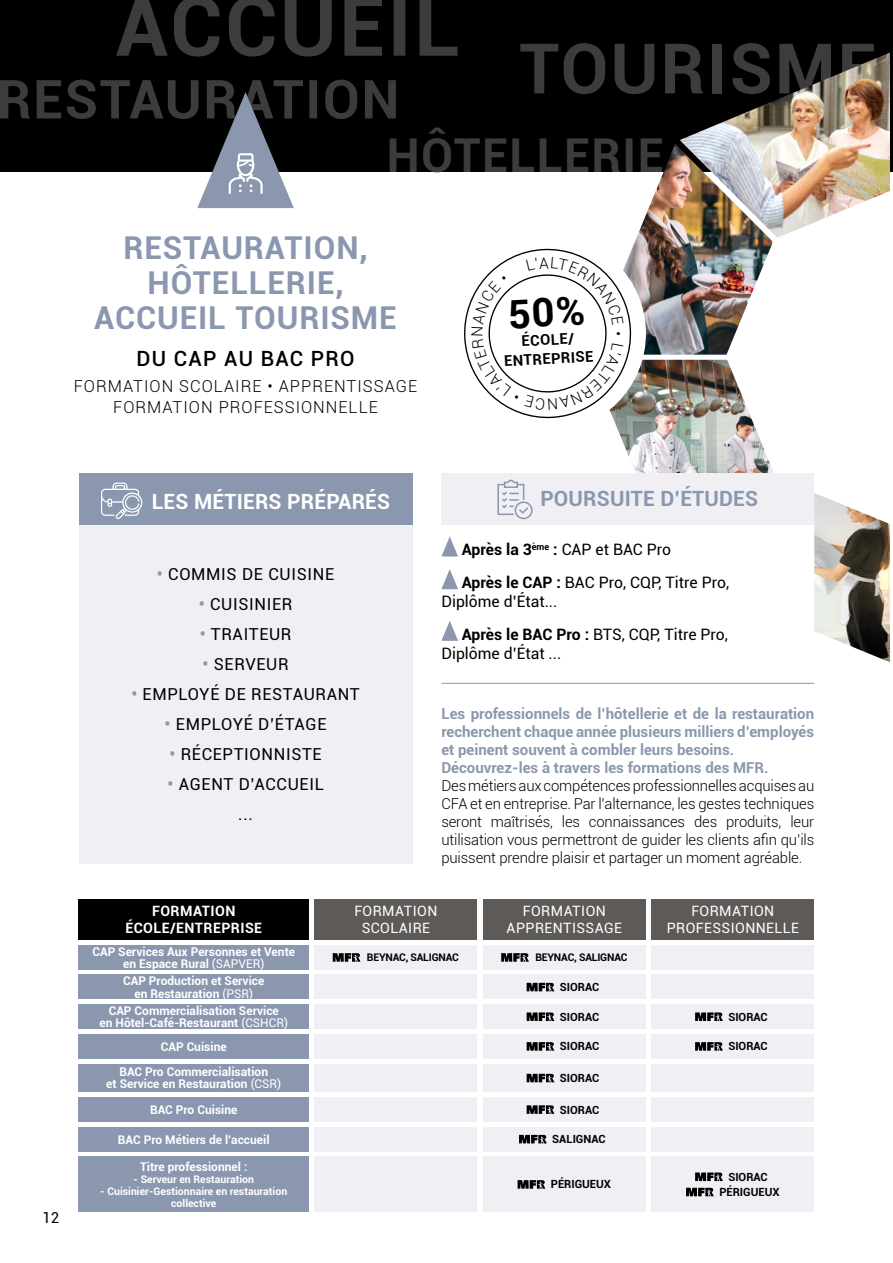
<style>
.page{position:relative;width:893px;height:1263px;background:#fff}
.page>*{position:absolute;margin:0;border:0;box-sizing:border-box;transform-origin:0 0}
.t1{font:700 69.75px "Roboto";letter-spacing:.03em;color:#3c3c3b}
.t2{font:700 46.65px "Roboto";letter-spacing:.03em;color:#3c3c3b}
.t3{font:700 31.5px/35.2px "Roboto";letter-spacing:.03em;color:#8b97af;text-align:center}
.t4{font:700 21px "Roboto";letter-spacing:.01em;color:#fff}
.t5{font:700 21px "Roboto";letter-spacing:.01em;color:#8b97af}
.t6{font:500 21px "Roboto";letter-spacing:.06em;color:#000}
.t7{font:16.5px/30px "Roboto";letter-spacing:.04em;color:#000;text-align:center}
.t8{font:300 16.5px/21px "Roboto";letter-spacing:.06em;color:#000;text-align:center}
.t9{font:15.75px/32.7px "Roboto";color:#000}
.t10{font:300 15px/18px "Roboto";letter-spacing:-.01em;color:#000;text-align:justify}
.t11{font:700 15px/18px "Roboto";color:#8b97af}
.t12{font:15px "Roboto";color:#000}
.t13{font:700 14.85px/18.9px "Roboto";color:#000;text-align:center}
.t14{font:14.25px/17.2px "Roboto";letter-spacing:.03em;color:#fff;text-align:center}
.t15{font:700 14.25px/17.2px "Roboto";letter-spacing:.03em;color:#fff;text-align:center}
.t16{font:700 12px/12px "Roboto";color:#fff;text-align:center}
.t17{font:700 11.25px/15.3px "Roboto";color:#000;text-align:center}
.t18{font:700 10.5px/12px "Roboto";color:#fff;text-align:center}
.t19{font:700 10.5px "Roboto";letter-spacing:-.02em;color:#000}
.s1{font-weight:700;color:#8b97af}
.s2{font-weight:700}
.s3{font-weight:400}
</style>
<div class="page">
<div style="left:0;top:0;width:893px;height:171px;background:#000"></div>
<svg style="left:116px;top:0;width:342px;height:57px"></svg>
<img style="left:588px;top:144px;width:185px;height:211px">
<img style="left:680px;top:52px;width:210px;height:186px">
<img style="left:814px;top:493px;width:76px;height:169px">
<img style="left:589px;top:360px;width:185px;height:114px">
<div style="left:449px;top:235px;width:197px;height:197px;background:#fff;border-radius:50%"></div>
<div style="left:79px;top:525px;width:333px;height:338px;background:#efeff4"></div>
<div style="left:79px;top:474px;width:333px;height:51px;background:#8b97af"></div>
<svg style="left:101px;top:482px;width:41px;height:37px"></svg>
<div style="left:441px;top:474px;width:373px;height:51px;background:#efeff4"></div>
<svg style="left:497px;top:479px;width:36px;height:41px"></svg>
<svg style="left:441px;top:536px;width:17px;height:20px"></svg>
<svg style="left:441px;top:569px;width:17px;height:20px"></svg>
<svg style="left:441px;top:621px;width:17px;height:20px"></svg>
<hr style="left:441px;top:683px;width:373px;height:1px;background:#8b97af">
<svg style="left:0;top:80px;width:396px;height:128px"></svg>
<div style="left:79px;top:899px;width:230px;height:41px;background:#000"></div>
<div style="left:79px;top:945px;width:230px;height:24px;background:#8b97af"></div>
<div style="left:314px;top:945px;width:163px;height:24px;background:#efeff4"></div>
<div style="left:314px;top:1034px;width:163px;height:24px;background:#efeff4"></div>
<div style="left:314px;top:1127px;width:163px;height:24px;background:#efeff4"></div>
<div style="left:314px;top:975px;width:163px;height:24px;background:#efeff4"></div>
<div style="left:314px;top:1064px;width:163px;height:28px;background:#efeff4"></div>
<div style="left:314px;top:1004px;width:163px;height:25px;background:#efeff4"></div>
<div style="left:314px;top:1097px;width:163px;height:24px;background:#efeff4"></div>
<div style="left:314px;top:1157px;width:163px;height:55px;background:#efeff4"></div>
<div style="left:483px;top:945px;width:163px;height:24px;background:#efeff4"></div>
<div style="left:483px;top:1034px;width:163px;height:24px;background:#efeff4"></div>
<div style="left:483px;top:1127px;width:163px;height:24px;background:#efeff4"></div>
<div style="left:483px;top:975px;width:163px;height:24px;background:#efeff4"></div>
<div style="left:483px;top:1064px;width:163px;height:28px;background:#efeff4"></div>
<div style="left:483px;top:1004px;width:163px;height:25px;background:#efeff4"></div>
<div style="left:483px;top:1097px;width:163px;height:24px;background:#efeff4"></div>
<div style="left:483px;top:1157px;width:163px;height:55px;background:#efeff4"></div>
<div style="left:651px;top:945px;width:163px;height:24px;background:#efeff4"></div>
<div style="left:651px;top:1034px;width:163px;height:24px;background:#efeff4"></div>
<div style="left:651px;top:1127px;width:163px;height:24px;background:#efeff4"></div>
<div style="left:651px;top:975px;width:163px;height:24px;background:#efeff4"></div>
<div style="left:651px;top:1064px;width:163px;height:28px;background:#efeff4"></div>
<div style="left:651px;top:1004px;width:163px;height:25px;background:#efeff4"></div>
<div style="left:651px;top:1097px;width:163px;height:24px;background:#efeff4"></div>
<div style="left:651px;top:1157px;width:163px;height:55px;background:#efeff4"></div>
<div style="left:79px;top:1064px;width:230px;height:28px;background:#8b97af"></div>
<div style="left:79px;top:1004px;width:230px;height:25px;background:#8b97af"></div>
<div style="left:79px;top:1127px;width:230px;height:24px;background:#8b97af"></div>
<div style="left:79px;top:975px;width:230px;height:24px;background:#8b97af"></div>
<div style="left:79px;top:1097px;width:230px;height:24px;background:#8b97af"></div>
<div style="left:79px;top:1034px;width:230px;height:24px;background:#8b97af"></div>
<div style="left:79px;top:1157px;width:230px;height:55px;background:#8b97af"></div>
<div style="left:314px;top:899px;width:163px;height:41px;background:#5d5a58"></div>
<div style="left:483px;top:899px;width:163px;height:41px;background:#5d5a58"></div>
<div style="left:651px;top:899px;width:163px;height:41px;background:#5d5a58"></div>
<svg style="left:519px;top:1135px;width:28px;height:8px"></svg>
<svg style="left:527px;top:983px;width:27px;height:8px"></svg>
<svg style="left:695px;top:1012px;width:28px;height:9px"></svg>
<svg style="left:695px;top:1042px;width:28px;height:9px"></svg>
<svg style="left:518px;top:1180px;width:27px;height:9px"></svg>
<svg style="left:695px;top:1172px;width:28px;height:9px"></svg>
<svg style="left:686px;top:1188px;width:28px;height:8px"></svg>
<svg style="left:527px;top:1012px;width:27px;height:9px"></svg>
<svg style="left:527px;top:1042px;width:27px;height:9px"></svg>
<svg style="left:527px;top:1074px;width:27px;height:8px"></svg>
<svg style="left:527px;top:1105px;width:27px;height:9px"></svg>
<svg style="left:333px;top:953px;width:27px;height:9px"></svg>
<svg style="left:501px;top:953px;width:28px;height:9px"></svg>
<svg style="left:464px;top:247px;width:169px;height:173px"></svg>
<h1 class="t1" style="left:519px;top:19px;width:359px">TOURISME</h1>
<h2 class="t2" style="left:387px;top:122px;width:278px">HÔTELLERIE</h2>
<h3 class="t3" style="left:94px;top:229px;width:304px">RESTAURATION,<br>HÔTELLERIE,<br>ACCUEIL TOURISME</h3>
<h3 class="t6" style="left:137px;top:344px;width:220px">DU CAP AU BAC PRO</h3>
<h3 class="t8" style="left:74px;top:375px;width:345px">FORMATION SCOLAIRE • APPRENTISSAGE<br>FORMATION PROFESSIONNELLE</h3>
<p class="t13" style="left:503px;top:332px;width:91px;rotate:-3deg">ÉCOLE/<br>ENTREPRISE</p>
<p class="t12" style="left:43px;top:1207px;width:18px">12</p>
<h3 class="t4" style="left:152px;top:486px;width:240px">LES MÉTIERS PRÉPARÉS</h3>
<h3 class="t5" style="left:540px;top:484px;width:219px">POURSUITE D’ÉTUDES</h3>
<h3 class="t7" style="left:157px;top:559px;width:179px"><span class="s1">•</span> COMMIS DE CUISINE</h3>
<h3 class="t7" style="left:199px;top:589px;width:95px"><span class="s1">•</span> CUISINIER</h3>
<h3 class="t7" style="left:200px;top:619px;width:93px"><span class="s1">•</span> TRAITEUR</h3>
<h3 class="t7" style="left:203px;top:649px;width:87px"><span class="s1">•</span> SERVEUR</h3>
<h3 class="t7" style="left:131px;top:679px;width:230px"><span class="s1">•</span> EMPLOYÉ DE RESTAURANT</h3>
<h3 class="t7" style="left:165px;top:709px;width:163px"><span class="s1">•</span> EMPLOYÉ D’ÉTAGE</h3>
<h3 class="t7" style="left:169px;top:739px;width:154px"><span class="s1">•</span> RÉCEPTIONNISTE</h3>
<h3 class="t7" style="left:167px;top:769px;width:158px"><span class="s1">•</span> AGENT D’ACCUEIL ...</h3>
<h3 class="t9" style="left:462px;top:533px;width:269px"><span class="s2">Après la 3</span><sup>ème</sup> <span class="s2">:</span> CAP et BAC Pro<br><span class="s2">Après le CAP :</span> BAC Pro, CQP, Titre Pro,</h3>
<h3 class="t9" style="left:462px;top:584px;width:268px;text-indent:-21px">Diplôme d’État...<br><span class="s2">Après le BAC Pro :</span> BTS, CQP, Titre Pro,</h3>
<h3 class="t9" style="left:441px;top:636px;width:121px">Diplôme d’État ...</h3>
<p class="t11" style="left:441px;top:704px;width:374px">Les professionnels de l’hôtellerie et de la restauration recherchent chaque année plusieurs milliers d’employés et peinent souvent à combler leurs besoins.<br>Découvrez-les à travers les formations des MFR.</p>
<p class="t10" style="left:441px;top:776px;width:374px">Des métiers aux compétences professionnelles acquises au CFA et en entreprise. Par l’alternance, les gestes techniques seront maîtrisés, les connaissances des produits, leur utilisation vous permettront de guider les clients afin qu’ils puissent prendre plaisir et partager un moment agréable.</p>
<p class="t15" style="left:125px;top:901px;width:138px">FORMATION<br>ÉCOLE/ENTREPRISE</p>
<p class="t14" style="left:354px;top:901px;width:84px">FORMATION<br>SCOLAIRE</p>
<p class="t14" style="left:507px;top:901px;width:117px">FORMATION<br>APPRENTISSAGE</p>
<p class="t14" style="left:667px;top:901px;width:134px">FORMATION<br>PROFESSIONNELLE</p>
<p class="t16" style="left:92px;top:945px;width:204px">CAP Services Aux Personnes et Vente en Espace Rural <span class="s3">(SAPVER)</span></p>
<p class="t16" style="left:123px;top:975px;width:143px">CAP Production et Service en Restauration <span class="s3">(PSR)</span></p>
<p class="t16" style="left:99px;top:1004px;width:190px">CAP Commercialisation Service<br>en Hôtel-Café-Restaurant <span class="s3">(CSHCR)</span></p>
<p class="t19" style="left:367px;top:950px;width:94px">BEYNAC, SALIGNAC</p>
<p class="t19" style="left:535px;top:950px;width:94px">BEYNAC, SALIGNAC</p>
<p class="t17" style="left:560px;top:979px;width:41px">SIORAC</p>
<p class="t17" style="left:560px;top:1008px;width:41px">SIORAC</p>
<p class="t17" style="left:560px;top:1038px;width:41px">SIORAC</p>
<p class="t17" style="left:560px;top:1070px;width:41px">SIORAC</p>
<p class="t17" style="left:560px;top:1101px;width:41px">SIORAC</p>
<p class="t17" style="left:728px;top:1008px;width:41px">SIORAC</p>
<p class="t17" style="left:728px;top:1038px;width:41px">SIORAC</p>
<p class="t16" style="left:161px;top:1040px;width:67px">CAP Cuisine</p>
<p class="t16" style="left:106px;top:1066px;width:176px">BAC Pro Commercialisation<br>et Service en Restauration <span class="s3">(CSR)</span></p>
<p class="t16" style="left:150px;top:1103px;width:89px">BAC Pro Cuisine</p>
<p class="t16" style="left:118px;top:1133px;width:153px">BAC Pro Métiers de l’accueil</p>
<p class="t17" style="left:552px;top:1131px;width:55px">SALIGNAC</p>
<p class="t16" style="left:140px;top:1160px;width:109px">Titre professionnel :</p>
<p class="t18" style="left:134px;top:1173px;width:122px">- Serveur en Restauration</p>
<p class="t18" style="left:100px;top:1185px;width:188px">- Cuisinier-Gestionnaire en restauration collective</p>
<p class="t17" style="left:551px;top:1176px;width:62px">PÉRIGUEUX</p>
<p class="t17" style="left:719px;top:1168px;width:62px">SIORAC<br>PÉRIGUEUX</p>
</div>
